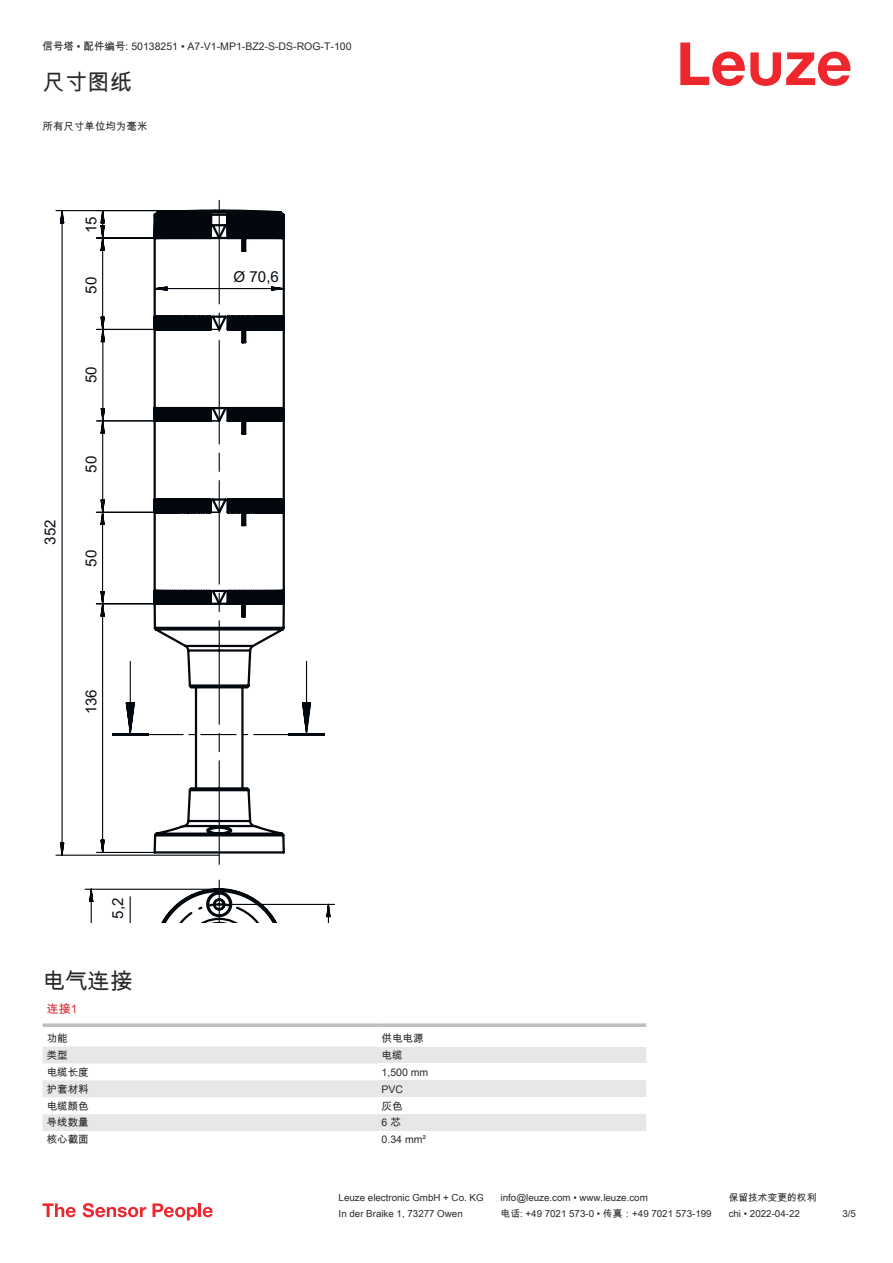
<style>
.page{position:relative;width:893px;height:1263px;background:#fff}
.page>*{position:absolute;margin:0;border:0;box-sizing:border-box;transform-origin:0 0}
.t1{font:22.5px "Arial Unicode MS";color:#2b292a}
.t2{font:15.15px "Arial";color:#070c13}
.t3{font:12px "Arial Unicode MS";color:#db2a30}
.t4{font:10.5px "Arial Unicode MS";color:#2b292a}
.t5{font:9.75px "Arial Unicode MS";color:#2b292a}
</style>
<div class="page">
<svg style="left:680px;top:43px;width:170px;height:43px"></svg>
<svg style="left:43px;top:1047px;width:335px;height:84px;fill:#e6e7e9"></svg>
<svg style="left:43px;top:1023px;width:335px;height:4px"></svg>
<svg style="left:378px;top:1023px;width:268px;height:4px"></svg>
<div style="left:378px;top:1046px;width:268px;height:17px;background:#e6e7e9"></div>
<div style="left:378px;top:1080px;width:268px;height:17px;background:#e6e7e9"></div>
<div style="left:378px;top:1114px;width:268px;height:17px;background:#e6e7e9"></div>
<svg style="left:43px;top:1203px;width:33px;height:14px"></svg>
<svg style="left:83px;top:1203px;width:63px;height:14px"></svg>
<svg style="left:153px;top:1203px;width:44px;height:17px"></svg>
<hr style="left:198px;top:1203px;width:3px;height:14px;background:#ed272d">
<svg style="left:203px;top:1207px;width:10px;height:10px"></svg>
<svg style="left:55px;top:210px;width:257px;height:646px"></svg>
<svg style="left:95px;top:200px;width:199px;height:723px"></svg>
<hr style="left:288px;top:733px;width:37px;height:3px;background:#03080e">
<p class="t4" style="left:43px;top:39px;width:311px">信号塔 • 配件编号: 50138251 • A7-V1-MP1-BZ2-S-DS-ROG-T-100</p>
<h1 class="t1" style="left:43px;top:66px;width:91px">尺寸图纸</h1>
<p class="t4" style="left:43px;top:119px;width:106px">所有尺寸单位均为毫米</p>
<h2 class="t2" style="left:44px;top:545px;width:27px;rotate:-90deg">352</h2>
<h2 class="t2" style="left:85px;top:233px;width:18px;rotate:-90deg">15</h2>
<h2 class="t2" style="left:85px;top:293px;width:18px;rotate:-90deg">50</h2>
<h2 class="t2" style="left:85px;top:383px;width:18px;rotate:-90deg">50</h2>
<h2 class="t2" style="left:85px;top:473px;width:18px;rotate:-90deg">50</h2>
<h2 class="t2" style="left:85px;top:567px;width:18px;rotate:-90deg">50</h2>
<h2 class="t2" style="left:85px;top:714px;width:27px;rotate:-90deg">136</h2>
<h2 class="t2" style="left:112px;top:935px;width:38px;rotate:-90deg">Ø 5,2</h2>
<h2 class="t2" style="left:234px;top:271px;width:47px">Ø 70,6</h2>
<h1 class="t1" style="left:43px;top:965px;width:91px">电气连接</h1>
<p class="t3" style="left:47px;top:999px;width:32px">连接1</p>
<p class="t4" style="left:47px;top:1030px;width:22px">功能</p>
<p class="t4" style="left:382px;top:1030px;width:43px">供电电源</p>
<p class="t4" style="left:47px;top:1047px;width:22px">类型</p>
<p class="t4" style="left:382px;top:1047px;width:22px">电缆</p>
<p class="t4" style="left:47px;top:1064px;width:43px">电缆长度</p>
<p class="t4" style="left:382px;top:1064px;width:48px">1,500 mm</p>
<p class="t4" style="left:47px;top:1081px;width:43px">护套材料</p>
<p class="t4" style="left:382px;top:1081px;width:23px">PVC</p>
<p class="t4" style="left:47px;top:1098px;width:43px">电缆颜色</p>
<p class="t4" style="left:382px;top:1098px;width:22px">灰色</p>
<p class="t4" style="left:47px;top:1115px;width:43px">导线数量</p>
<p class="t4" style="left:382px;top:1115px;width:21px">6 芯</p>
<p class="t4" style="left:47px;top:1132px;width:43px">核心截面</p>
<p class="t4" style="left:382px;top:1132px;width:46px">0.34 mm²</p>
<p class="t5" style="left:339px;top:1191px;width:146px">Leuze electronic GmbH + Co. KG</p>
<p class="t5" style="left:501px;top:1191px;width:149px">info@leuze.com • www.leuze.com</p>
<p class="t5" style="left:729px;top:1191px;width:89px">保留技术变更的权利</p>
<p class="t5" style="left:339px;top:1206px;width:126px">In der Braike 1, 73277 Owen</p>
<p class="t5" style="left:501px;top:1206px;width:212px">电话: +49 7021 573-0 • 传真：+49 7021 573-199</p>
<p class="t5" style="left:729px;top:1206px;width:73px">chi • 2022-04-22</p>
<p class="t5" style="left:842px;top:1206px;width:15px">3 /5</p>
</div>
